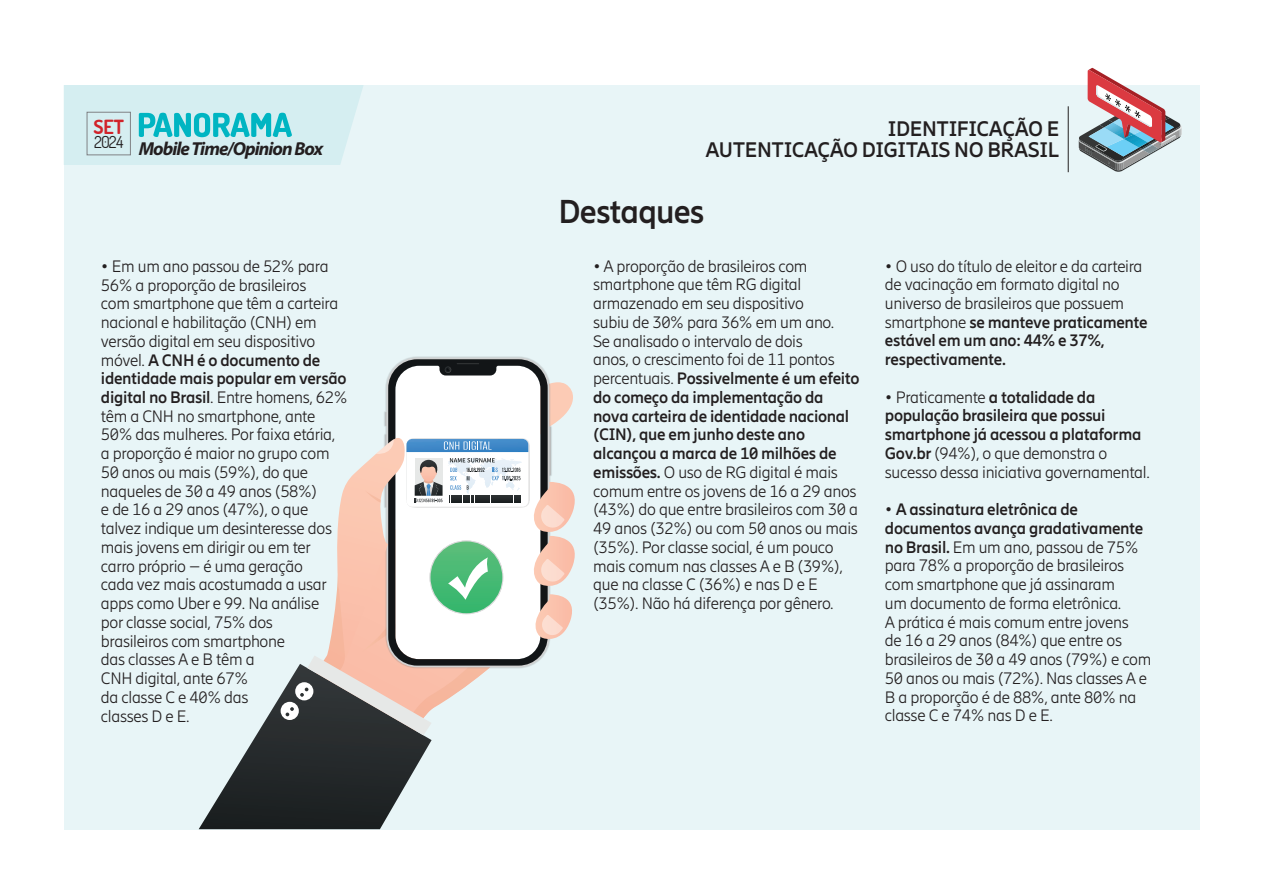
<style>
.page{position:relative;width:1263px;height:893px;background:#fff}
.page>*{position:absolute;margin:0;border:0;box-sizing:border-box;transform-origin:0 0}
.t1{font:700 33px "Ericsson Hilda";letter-spacing:-.03em;color:#231f20}
.t2{font:700 21px "Ericsson Hilda";letter-spacing:-.02em;color:#231f20}
.t3{font:200 19.5px "Dosis";color:#d1232a}
.t4{font:italic 700 18.9px "Myriad Pro";letter-spacing:-.05em;color:#231f20}
.t5{font:300 16.5px/18.8px "Ericsson Hilda";letter-spacing:-.02em;color:#231f20}
.t6{font:700 16.5px/18.8px "Ericsson Hilda";letter-spacing:-.02em;color:#231f20}
.t7{font:200 16.5px "Dosis";color:#231f20}
.s1{font-weight:700}
.s2{font-weight:300}
</style>
<div class="page">
<div style="left:64px;top:85px;width:1135px;height:744px;background:#e8f5f7"></div>
<svg style="left:553px;top:382px;width:20px;height:30px"></svg>
<svg style="left:386px;top:358px;width:163px;height:54px;background:#c3c5c5"></svg>
<svg style="left:457px;top:363px;width:22px;height:1px"></svg>
<svg style="left:445px;top:366px;width:6px;height:7px"></svg>
<svg style="left:199px;top:412px;width:376px;height:417px"></svg>
<svg style="left:64px;top:85px;width:299px;height:80px;background:#c1e8ec"></svg>
<svg style="left:1079px;top:68px;width:103px;height:104px"></svg>
<hr style="left:1068px;top:106px;width:1px;height:66px;background:#231f20">
<p class="t3" style="left:93px;top:113px;width:32px">SET</p>
<p class="t7" style="left:94px;top:131px;width:31px">2024</p>
<p class="t2" style="left:888px;top:116px;width:173px">IDENTIFICAÇÃO E</p>
<p class="t4" style="left:139px;top:136px;width:186px">Mobile Time/Opinion Box</p>
<p class="t2" style="left:705px;top:137px;width:355px">AUTENTICAÇÃO DIGITAIS NO BRASIL</p>
<h1 class="t1" style="left:559px;top:192px;width:147px">Destaques</h1>
<p class="t5" style="left:101px;top:257px;width:248px">• Em um ano passou de 52% para<br>56% a proporção de brasileiros<br>com smartphone que têm a carteira nacional e habilitação (CNH) em versão digital em seu dispositivo móvel. <span class="s1">A CNH é o documento de identidade mais popular em versão digital no Brasil</span>. Entre homens, 62% têm a CNH no smartphone, ante<br>50% das mulheres. Por faixa etária, a proporção é maior no grupo com<br>50 anos ou mais (59%), do que naqueles de 30 a 49 anos (58%)<br>e de 16 a 29 anos (47%), o que talvez indique um desinteresse dos mais jovens em dirigir ou em ter carro próprio – é uma geração<br>cada vez mais acostumada a usar apps como Uber e 99. Na análise<br>por classe social, 75% dos<br>brasileiros com smartphone<br>das classes A e B têm a<br>CNH digital, ante 67%<br>da classe C e 40% das<br>classes D e E.</p>
<p class="t5" style="left:593px;top:257px;width:268px">• A proporção de brasileiros com smartphone que têm RG digital armazenado em seu dispositivo<br>subiu de 30% para 36% em um ano.<br>Se analisado o intervalo de dois<br>anos, o crescimento foi de 11 pontos percentuais. <span class="s1">Possivelmente é um efeito do começo da implementação da nova carteira de identidade nacional (CIN), que em junho deste ano alcançou a marca de 10 milhões de emissões.</span> O uso de RG digital é mais comum entre os jovens de 16 a 29 anos (43%) do que entre brasileiros com 30 a 49 anos (32%) ou com 50 anos ou mais (35%). Por classe social, é um pouco mais comum nas classes A e B (39%), que na classe C (36%) e nas D e E (35%). Não há diferença por gênero.</p>
<p class="t5" style="left:885px;top:257px;width:264px">• O uso do título de eleitor e da carteira de vacinação em formato digital no universo de brasileiros que possuem smartphone <span class="s1">se manteve praticamente estável em um ano: 44% e 37%, respectivamente.</span></p>
<p class="t6" style="left:885px;top:388px;width:266px"><span class="s2">• Praticamente</span> a totalidade da população brasileira que possui smartphone já acessou a plataforma Gov.br <span class="s2">(94%), o que demonstra o sucesso dessa iniciativa governamental.</span></p>
<p class="t5" style="left:885px;top:500px;width:268px">• <span class="s1">A assinatura eletrônica de documentos avança gradativamente no Brasil.</span> Em um ano, passou de 75% para 78% a proporção de brasileiros com smartphone que já assinaram<br>um documento de forma eletrônica.<br>A prática é mais comum entre jovens<br>de 16 a 29 anos (84%) que entre os brasileiros de 30 a 49 anos (79%) e com<br>50 anos ou mais (72%). Nas classes A e<br>B a proporção é de 88%, ante 80% na classe C e 74% nas D e E.</p>
</div>
